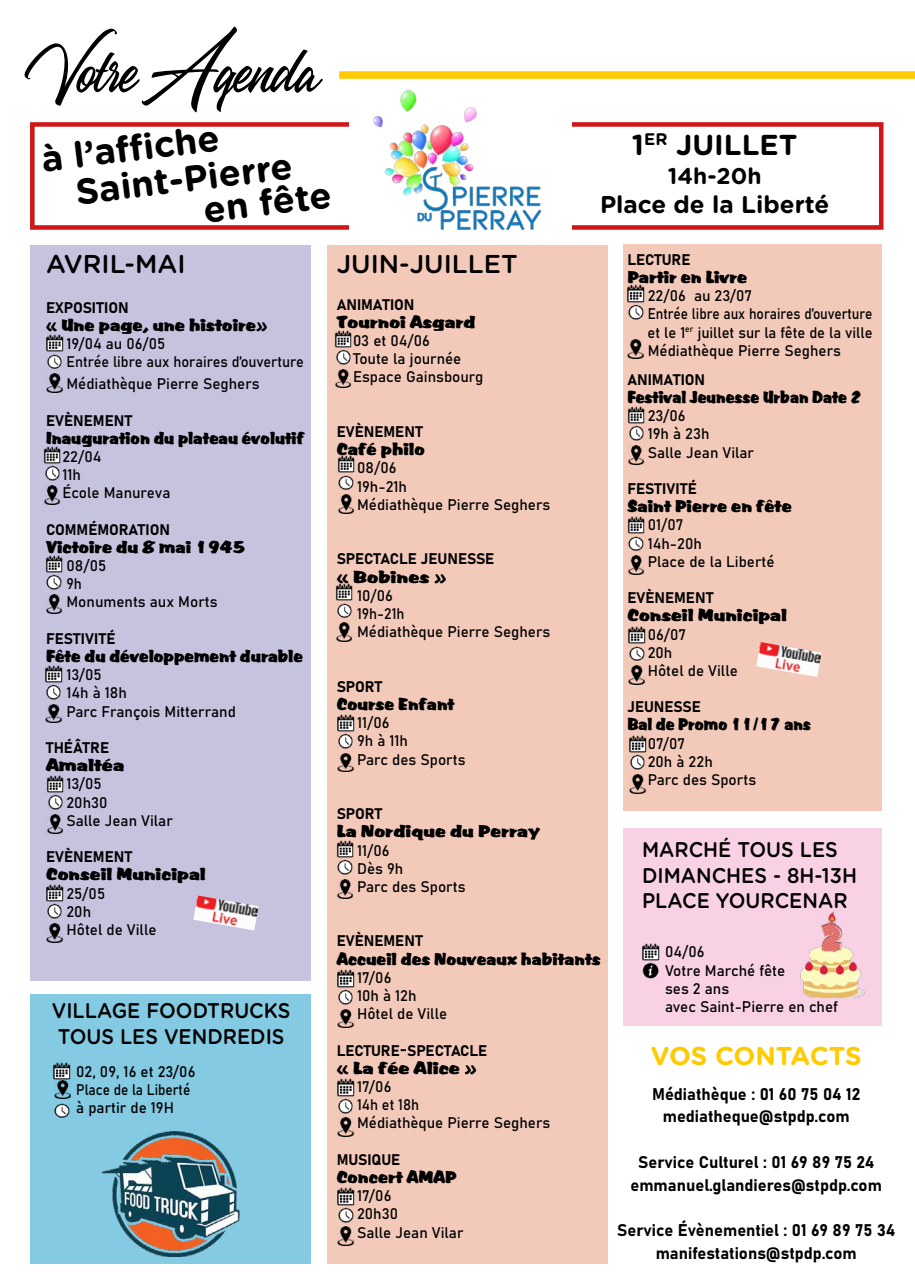
<style>
.page{position:relative;width:915px;height:1285px;background:#fff}
.page>*{position:absolute;margin:0;border:0;box-sizing:border-box;transform-origin:0 0}
.t1{font:80.25px "Qyara Demo";color:#000}
.t2{font:700 36.3px "Gotham Rounded";color:#000}
.t3{font:700 28.8px "Gotham Rounded";color:#000}
.t4{font:500 25.8px "Gotham Rounded";color:#000}
.t5{font:700 25.8px "Gotham Rounded";letter-spacing:-.015em;color:#ffca00}
.t6{font:700 24.3px "Gotham Rounded";color:#000}
.t7{font:700 22.65px "Gotham Rounded";color:#000}
.t8{font:500 21.15px/25.5px "Gotham Rounded";color:#000;scale:.93 1}
.t9{font:16.65px/22.8px "Bahnschrift";color:#000;text-align:center}
.t10{font:15.15px/18.1px "Bahnschrift";color:#000}
.t11{font:15.15px "Accent";color:#000}
.t12{font:15.15px "Accent";color:#000;scale:.91 1}
.t13{font:15.15px "Accent";color:#000;scale:.8 1}
.t14{font:15.15px "Accent";color:#000;scale:.92 1}
.t15{font:15.15px "Accent";color:#000;scale:.84 1}
.t16{font:15.15px "Accent";color:#000;scale:.88 1}
.t17{font:15.15px "Accent";color:#000;scale:.86 1}
.t18{font:15.15px "Accent";color:#000;scale:.96 1}
.t19{font:15.15px "Accent";color:#000;scale:.89 1}
</style>
<div class="page">
<div style="left:623px;top:245px;width:257px;height:565px;background:#f3caba"></div>
<div style="left:327px;top:245px;width:281px;height:1017px;background:#f3caba"></div>
<div style="left:30px;top:993px;width:281px;height:269px;background:#83cae2"></div>
<div style="left:30px;top:245px;width:281px;height:735px;background:#c6c3df"></div>
<div style="left:339px;top:71px;width:575px;height:8px;background:#ffca00"></div>
<div style="left:30px;top:122px;width:853px;height:108px;border:5px solid #cd1719"></div>
<img style="left:46px;top:334px;width:18px;height:58px">
<img style="left:44px;top:446px;width:17px;height:58px">
<img style="left:45px;top:665px;width:18px;height:57px">
<img style="left:335px;top:330px;width:17px;height:57px">
<img style="left:337px;top:455px;width:18px;height:58px">
<img style="left:336px;top:583px;width:17px;height:58px">
<img style="left:337px;top:714px;width:17px;height:57px">
<img style="left:337px;top:969px;width:17px;height:58px">
<div style="left:623px;top:828px;width:258px;height:197px;background:#f9d1e4"></div>
<img style="left:642px;top:943px;width:17px;height:16px">
<img style="left:642px;top:959px;width:18px;height:20px">
<img style="left:46px;top:555px;width:17px;height:58px">
<img style="left:627px;top:516px;width:18px;height:58px">
<img style="left:53px;top:1062px;width:18px;height:56px">
<img style="left:47px;top:775px;width:17px;height:58px">
<img style="left:336px;top:840px;width:18px;height:58px">
<img style="left:628px;top:626px;width:17px;height:58px">
<img style="left:324px;top:90px;width:254px;height:140px">
<img style="left:101px;top:1131px;width:139px;height:124px">
<img style="left:627px;top:285px;width:17px;height:35px">
<img style="left:627px;top:340px;width:17px;height:18px">
<img style="left:627px;top:406px;width:18px;height:58px">
<img style="left:46px;top:884px;width:18px;height:57px">
<img style="left:193px;top:895px;width:65px;height:35px">
<img style="left:756px;top:642px;width:65px;height:35px">
<img style="left:337px;top:1078px;width:17px;height:58px">
<img style="left:337px;top:1187px;width:18px;height:58px">
<img style="left:629px;top:735px;width:17px;height:58px">
<img style="left:800px;top:911px;width:65px;height:86px">
<h1 class="t1" style="left:32px;top:20px;width:285px">Votre Agenda</h1>
<h2 class="t2" style="left:38px;top:133px;width:181px;rotate:-7deg">à l’affi che</h2>
<h2 class="t2" style="left:73px;top:166px;width:220px;rotate:-7deg">Saint-Pierre</h2>
<h2 class="t2" style="left:200px;top:184px;width:130px;rotate:-7deg">en fête</h2>
<h3 class="t3" style="left:631px;top:124px;width:167px">1<sup>ER</sup> JUILLET</h3>
<h3 class="t7" style="left:667px;top:159px;width:95px">14h-20h</h3>
<h3 class="t6" style="left:600px;top:187px;width:231px">Place de la Liberté</h3>
<h3 class="t4" style="left:46px;top:246px;width:141px">AVRIL-MAI</h3>
<p class="t10" style="left:46px;top:297px;width:84px">EXPOSITION</p>
<p class="t14" style="left:46px;top:313px;width:242px">« Une page, une histoire»</p>
<p class="t10" style="left:66px;top:333px;width:239px">19/04 au 06/05<br>Entrée libre aux horaires d’ouverture</p>
<p class="t10" style="left:66px;top:373px;width:195px">Médiathèque Pierre Seghers</p>
<p class="t10" style="left:46px;top:410px;width:88px">EVÈNEMENT</p>
<p class="t15" style="left:46px;top:426px;width:309px">Inauguration du plateau évolutif</p>
<p class="t10" style="left:62px;top:446px;width:109px">22/04<br>11h<br>École Manureva</p>
<p class="t10" style="left:46px;top:519px;width:125px">COMMÉMORATION</p>
<p class="t12" style="left:46px;top:535px;width:220px">Victoire du 8 mai 1945</p>
<p class="t10" style="left:66px;top:555px;width:153px">08/05<br>9h<br>Monuments aux Morts</p>
<p class="t10" style="left:46px;top:628px;width:71px">FESTIVITÉ</p>
<p class="t17" style="left:46px;top:644px;width:300px">Fête du développement durable</p>
<p class="t10" style="left:66px;top:664px;width:171px">13/05<br>14h à 18h<br>Parc François Mitterrand</p>
<p class="t10" style="left:46px;top:737px;width:64px">THÉÂTRE</p>
<p class="t11" style="left:46px;top:753px;width:80px">Amaltéa</p>
<p class="t10" style="left:66px;top:773px;width:108px">13/05<br>20h30<br>Salle Jean Vilar</p>
<p class="t10" style="left:46px;top:846px;width:88px">EVÈNEMENT</p>
<p class="t11" style="left:46px;top:862px;width:161px">Conseil Municipal</p>
<p class="t10" style="left:66px;top:882px;width:92px">25/05<br>20h<br>Hôtel de Ville</p>
<h3 class="t8" style="left:52px;top:997px;width:258px">VILLAGE FOODTRUCKS<br>TOUS LES VENDREDIS</h3>
<p class="t10" style="left:76px;top:1061px;width:121px">02, 09, 16 et 23/06<br>Place de la Liberté à partir de 19H</p>
<h3 class="t4" style="left:336px;top:246px;width:182px">JUIN-JUILLET</h3>
<p class="t10" style="left:336px;top:294px;width:79px">ANIMATION</p>
<p class="t18" style="left:336px;top:310px;width:146px">Tournoi Asgard</p>
<p class="t10" style="left:353px;top:330px;width:132px">03 et 04/06<br>Toute la journée<br>Espace Gainsbourg</p>
<p class="t10" style="left:336px;top:421px;width:88px">EVÈNEMENT</p>
<p class="t14" style="left:336px;top:437px;width:97px">Café philo</p>
<p class="t10" style="left:357px;top:458px;width:195px">08/06<br>19h-21h<br>Médiathèque Pierre Seghers</p>
<p class="t10" style="left:336px;top:549px;width:159px">SPECTACLE JEUNESSE</p>
<p class="t11" style="left:336px;top:565px;width:111px">« Bobines »</p>
<p class="t10" style="left:357px;top:585px;width:195px">10/06<br>19h-21h<br>Médiathèque Pierre Seghers</p>
<p class="t10" style="left:336px;top:676px;width:47px">SPORT</p>
<p class="t19" style="left:336px;top:692px;width:134px">Course Enfant</p>
<p class="t10" style="left:357px;top:712px;width:110px">11/06<br>9h à 11h<br>Parc des Sports</p>
<p class="t10" style="left:336px;top:803px;width:47px">SPORT</p>
<p class="t11" style="left:336px;top:819px;width:205px">La Nordique du Perray</p>
<p class="t10" style="left:357px;top:839px;width:110px">11/06<br>Dès 9h<br>Parc des Sports</p>
<p class="t10" style="left:336px;top:930px;width:88px">EVÈNEMENT</p>
<p class="t16" style="left:336px;top:947px;width:301px">Accueil des Nouveaux habitants</p>
<p class="t10" style="left:357px;top:967px;width:92px">17/06<br>10h à 12h<br>Hôtel de Ville</p>
<p class="t10" style="left:336px;top:1039px;width:152px">LECTURE-SPECTACLE</p>
<p class="t11" style="left:336px;top:1056px;width:141px">« La fée Alice »</p>
<p class="t10" style="left:357px;top:1076px;width:195px">17/06<br>14h et 18h<br>Médiathèque Pierre Seghers</p>
<p class="t10" style="left:336px;top:1149px;width:65px">MUSIQUE</p>
<p class="t12" style="left:336px;top:1165px;width:133px">Concert AMAP</p>
<p class="t10" style="left:357px;top:1185px;width:108px">17/06<br>20h30<br>Salle Jean Vilar</p>
<p class="t10" style="left:627px;top:249px;width:65px">LECTURE</p>
<p class="t12" style="left:627px;top:265px;width:133px">Partir en Livre</p>
<p class="t10" style="left:647px;top:285px;width:226px">22/06 au 23/07<br>Entrée libre aux horaires d’ouverture et le 1<sup>er</sup> juillet sur la fête de la ville<br>Médiathèque Pierre Seghers</p>
<p class="t10" style="left:627px;top:369px;width:79px">ANIMATION</p>
<p class="t13" style="left:627px;top:385px;width:294px">Festival Jeunesse Urban Date 2</p>
<p class="t10" style="left:647px;top:405px;width:108px">23/06<br>19h à 23h<br>Salle Jean Vilar</p>
<p class="t10" style="left:627px;top:478px;width:71px">FESTIVITÉ</p>
<p class="t12" style="left:627px;top:494px;width:182px">Saint Pierre en fête</p>
<p class="t10" style="left:647px;top:515px;width:128px">01/07<br>14h-20h<br>Place de la Liberté</p>
<p class="t10" style="left:627px;top:587px;width:88px">EVÈNEMENT</p>
<p class="t11" style="left:627px;top:603px;width:161px">Conseil Municipal</p>
<p class="t10" style="left:647px;top:624px;width:92px">06/07<br>20h<br>Hôtel de Ville</p>
<p class="t10" style="left:627px;top:696px;width:75px">JEUNESSE</p>
<p class="t13" style="left:627px;top:713px;width:231px">Bal de Promo 11/17 ans</p>
<p class="t10" style="left:647px;top:733px;width:110px">07/07<br>20h à 22h<br>Parc des Sports</p>
<h3 class="t8" style="left:641px;top:835px;width:232px">MARCHÉ TOUS LES<br>DIMANCHES - 8H-13H<br>PLACE YOURCENAR</h3>
<p class="t10" style="left:664px;top:941px;width:174px">04/06<br>Votre Marché fête<br>ses 2 ans<br>avec Saint-Pierre en chef</p>
<h3 class="t5" style="left:650px;top:1036px;width:212px">VOS CONTACTS</h3>
<p class="t9" style="left:651px;top:1080px;width:210px">Médiathèque : 01 60 75 04 12 mediatheque@stpdp.com</p>
<p class="t9" style="left:630px;top:1149px;width:253px">Service Culturel : 01 69 89 75 24 emmanuel.glandieres@stpdp.com</p>
<p class="t9" style="left:617px;top:1217px;width:279px">Service Évènementiel : 01 69 89 75 34 manifestations@stpdp.com</p>
</div>
